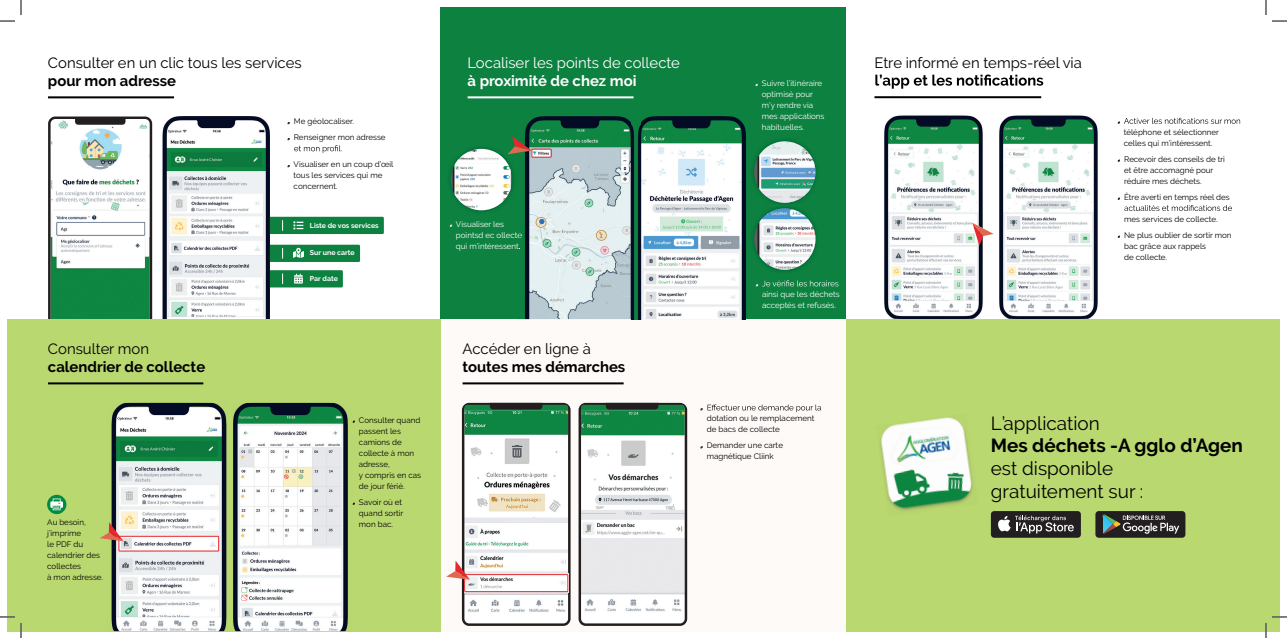
<style>
.page{position:relative;width:1287px;height:638px;background:#fff}
.page>*{position:absolute;margin:0;border:0;box-sizing:border-box;transform-origin:0 0}
.t1{font:18.9px/22.7px "Raleway";color:#000001}
.t2{font:700 18.9px "Raleway";color:#000001}
.t3{font:14.9px "Raleway";color:#000001}
.t4{font:700 14.9px "Raleway";color:#000001}
.t5{font:14.9px "Raleway";color:#fff}
.t6{font:700 14.9px "Raleway";color:#fff}
.t7{font:8px/11px "Raleway";color:#000001}
.t8{font:8px/11px "Raleway";color:#fff}
.t9{font:700 7px "Raleway";color:#fff}
</style>
<div class="page">
<div style="left:441px;top:7px;width:405px;height:312px;background:#0d8140"></div>
<svg style="left:875px;top:74px;width:168px;height:15px"></svg>
<hr style="left:467px;top:96px;width:166px;height:2px;background:#fff">
<hr style="left:48px;top:96px;width:126px;height:2px;background:#000001">
<hr style="left:874px;top:96px;width:167px;height:2px;background:#000001">
<svg style="left:287px;top:138px;width:54px;height:15px"></svg>
<svg style="left:1117px;top:118px;width:123px;height:6px"></svg>
<svg style="left:1117px;top:197px;width:114px;height:14px"></svg>
<svg style="left:756px;top:280px;width:82px;height:6px"></svg>
<img style="left:51px;top:119px;width:98px;height:200px">
<div style="left:48px;top:116px;width:104px;height:221px;border:2px solid #231f20;border-radius:6px"></div>
<div style="left:267px;top:217px;width:117px;height:17px;background:#0d8140"></div>
<div style="left:268px;top:270px;width:75px;height:17px;background:#0d8140"></div>
<div style="left:267px;top:244px;width:93px;height:18px;background:#0d8140"></div>
<svg style="left:293px;top:221px;width:10px;height:8px"></svg>
<svg style="left:293px;top:248px;width:11px;height:10px"></svg>
<svg style="left:294px;top:273px;width:9px;height:10px"></svg>
<img style="left:775px;top:140px;width:41px;height:131px">
<svg style="left:461px;top:319px;width:361px;height:307px"></svg>
<svg style="left:75px;top:118px;width:50px;height:7px"></svg>
<hr style="left:462px;top:382px;width:161px;height:2px;background:#000001">
<img style="left:465px;top:410px;width:102px;height:209px">
<div style="left:462px;top:402px;width:108px;height:223px;border:2px solid #231f20;border-radius:6px"></div>
<img style="left:525px;top:116px;width:106px;height:203px">
<svg style="left:519px;top:233px;width:3px;height:16px"></svg>
<div style="left:531px;top:148px;width:21px;height:9px;border:1px solid #e4282e"></div>
<img style="left:450px;top:169px;width:39px;height:42px">
<svg style="left:452px;top:136px;width:79px;height:74px"></svg>
<img style="left:884px;top:115px;width:99px;height:204px">
<img style="left:162px;top:116px;width:107px;height:203px">
<img style="left:999px;top:115px;width:99px;height:204px">
<svg style="left:972px;top:223px;width:22px;height:22px"></svg>
<img style="left:641px;top:116px;width:105px;height:203px">
<svg style="left:753px;top:141px;width:62px;height:128px"></svg>
<img style="left:631px;top:319px;width:121px;height:1px">
<img style="left:631px;top:124px;width:10px;height:195px">
<div style="left:846px;top:319px;width:434px;height:311px;background:#bad870"></div>
<img style="left:880px;top:417px;width:93px;height:94px">
<div style="left:990px;top:510px;width:90px;height:27px;background:#231f20;border-radius:3px"></div>
<svg style="left:998px;top:515px;width:75px;height:18px"></svg>
<div style="left:1095px;top:510px;width:90px;height:27px;background:#231f20;border-radius:3px"></div>
<svg style="left:1102px;top:514px;width:77px;height:20px"></svg>
<div style="left:7px;top:319px;width:434px;height:311px;background:#bad870"></div>
<svg style="left:47px;top:494px;width:19px;height:20px"></svg>
<hr style="left:48px;top:382px;width:155px;height:2px;background:#000001">
<img style="left:111px;top:402px;width:116px;height:228px">
<div style="left:118px;top:535px;width:101px;height:16px;border:1px solid #e4282e"></div>
<svg style="left:100px;top:522px;width:24px;height:19px"></svg>
<img style="left:233px;top:402px;width:115px;height:228px">
<svg style="left:50px;top:498px;width:13px;height:12px"></svg>
<svg style="left:700px;top:404px;width:121px;height:8px"></svg>
<svg style="left:464px;top:402px;width:104px;height:8px"></svg>
<img style="left:581px;top:410px;width:103px;height:209px">
<div style="left:578px;top:402px;width:109px;height:223px;border:2px solid #231f20;border-radius:6px"></div>
<svg style="left:581px;top:402px;width:103px;height:8px"></svg>
<img style="left:464px;top:575px;width:104px;height:17px">
<div style="left:464px;top:573px;width:104px;height:18px;border:1px solid #e4282e"></div>
<svg style="left:446px;top:560px;width:24px;height:19px"></svg>
<svg style="left:0;top:0;width:22px;height:22px"></svg>
<svg style="left:0;top:616px;width:22px;height:21px"></svg>
<svg style="left:1265px;top:0;width:21px;height:22px"></svg>
<svg style="left:1265px;top:616px;width:21px;height:21px"></svg>
<h2 class="t3" style="left:48px;top:54px;width:255px">Consulter en un clic tous les services</h2>
<h2 class="t4" style="left:48px;top:72px;width:130px">pour mon adresse</h2>
<p class="t7" style="left:294px;top:113px;width:93px;line-height:16px">Me géolocaliser.<br>Renseigner mon adresse</p>
<p class="t7" style="left:293px;top:159px;width:101px">Visualiser en un coup d’œil tous les services qui me concernent.</p>
<h2 class="t3" style="left:48px;top:339px;width:103px">Consulter mon</h2>
<h2 class="t4" style="left:48px;top:358px;width:159px">calendrier de collecte</h2>
<p class="t9" style="left:310px;top:221px;width:70px">Liste de vos services</p>
<p class="t9" style="left:310px;top:249px;width:46px">Sur une carte</p>
<p class="t9" style="left:310px;top:275px;width:29px">Par date</p>
<p class="t7" style="left:359px;top:414px;width:64px">Consulter quand passent les camions de collecte à mon adresse,<br>y compris en cas de jour férié.</p>
<p class="t7" style="left:359px;top:496px;width:46px">Savoir où et quand sortir</p>
<p class="t7" style="left:47px;top:516px;width:40px">Au besoin,</p>
<p class="t7" style="left:359px;top:518px;width:36px">mon bac.</p>
<p class="t7" style="left:47px;top:527px;width:57px">j’imprime<br>le PDF du calendrier des collectes<br>à mon adresse.</p>
<h2 class="t5" style="left:467px;top:54px;width:214px">Localiser les points de collecte</h2>
<h2 class="t3" style="left:874px;top:54px;width:209px">Etre informé en temps-réel via</h2>
<h2 class="t6" style="left:467px;top:72px;width:170px">à proximité de chez moi</h2>
<p class="t8" style="left:762px;top:78px;width:64px">Suivre l’itinéraire optimisé pour m’y rendre via mes applications habituelles.</p>
<p class="t8" style="left:456px;top:218px;width:68px">Visualiser les pointsd ec ollecte qui m’intéressent.</p>
<h2 class="t3" style="left:462px;top:339px;width:130px">Accéder en ligne à</h2>
<h2 class="t4" style="left:462px;top:358px;width:164px">toutes mes démarches</h2>
<p class="t8" style="left:762px;top:289px;width:79px">ainsi que les déchets acceptés et refusés.</p>
<p class="t7" style="left:1123px;top:126px;width:97px">téléphone et sélectionner celles qui m’intéressent.</p>
<p class="t7" style="left:1124px;top:153px;width:102px">Recevoir des conseils de tri et être accomagné pour réduire mes déchets.</p>
<p class="t7" style="left:1124px;top:191px;width:107px">Être averti en temps réel des</p>
<p class="t7" style="left:1124px;top:211px;width:109px;line-height:16px">mes services de collecte.<br>Ne plus oublier de sortir mon</p>
<p class="t7" style="left:1124px;top:240px;width:83px">bac grâce aux rappels de collecte.</p>
<p class="t7" style="left:706px;top:413px;width:109px">dotation ou le remplacement de bacs de collecte</p>
<p class="t7" style="left:706px;top:440px;width:78px">Demander une carte magnétique Cliink</p>
<h1 class="t1" style="left:990px;top:411px;width:110px">L’application</h1>
<h1 class="t2" style="left:990px;top:434px;width:253px">Mes déchets -A gglo d’Agen</h1>
<h1 class="t1" style="left:990px;top:456px;width:154px">est disponible gratuitement sur :</h1>
</div>
